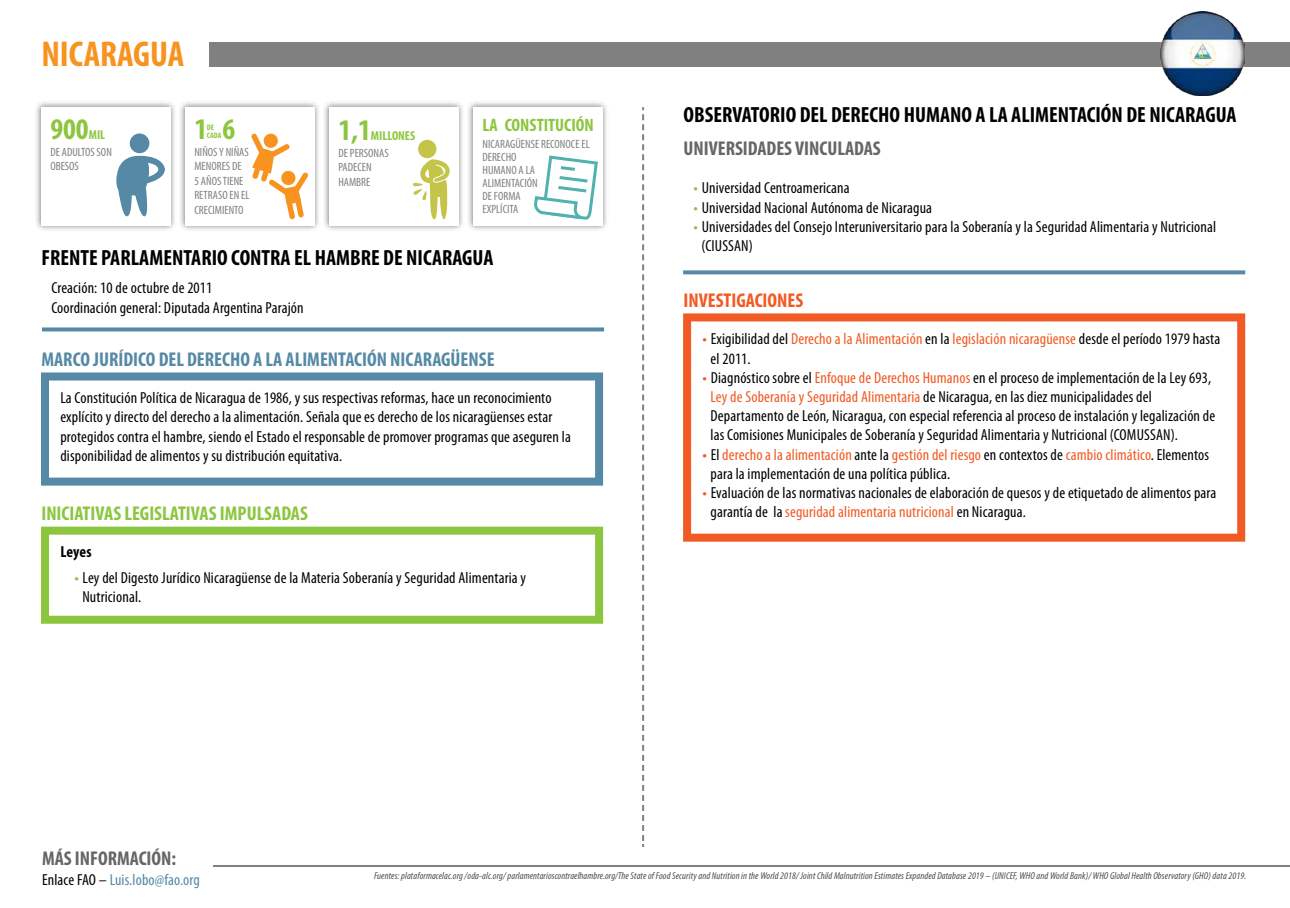
<style>
.page{position:relative;width:1290px;height:908px;background:#fff}
.page>*{position:absolute;margin:0;border:0;box-sizing:border-box;transform-origin:0 0}
.t1{font:700 condensed 36px "Myriad Pro";color:#f7931e}
.t2{font:700 condensed 30px "Myriad Pro";color:#8cc63f}
.t3{font:700 condensed 22px "Myriad Pro";color:#000}
.t4{font:700 condensed 20px "Myriad Pro";color:#5589a5}
.t5{font:700 condensed 20px "Myriad Pro";color:#666}
.t6{font:700 condensed 20px "Myriad Pro";color:#8cc63f}
.t7{font:700 condensed 20px "Myriad Pro";color:#f15a24}
.t8{font:700 condensed 18px "Myriad Pro";color:#8cc63f}
.t9{font:condensed 16px/19.2px "Myriad Pro";letter-spacing:.01em;color:#000}
.t10{font:condensed 16px "Myriad Pro";letter-spacing:.01em;color:#5589a5}
.t11{font:700 condensed 16px "Myriad Pro";letter-spacing:.005em;color:#000}
.t12{font:700 condensed 13px "Myriad Pro";color:#8cc63f}
.t13{font:condensed 12px/14.4px "Myriad Pro";color:#808080}
.t14{font:italic condensed 10px "Myriad Pro";letter-spacing:.01em;color:#4d4d4d}
.t15{font:700 condensed 8px "Myriad Pro";color:#8cc63f}
.s1{font-stretch:normal;color:#8cc63f}
.s2{font-stretch:normal;color:#f15a24}
.s3{color:#f15a24}
.s4{color:#000}
</style>
<div class="page">
<img style="left:36px;top:102px;width:139px;height:128px">
<div style="left:41px;top:107px;width:129px;height:118px;background:#fff"></div>
<div style="left:130px;top:133px;width:19px;height:20px;background:#5589a5;border-radius:50%"></div>
<svg style="left:116px;top:155px;width:49px;height:61px"></svg>
<img style="left:180px;top:102px;width:139px;height:128px">
<div style="left:185px;top:107px;width:129px;height:118px;background:#fff"></div>
<img style="left:324px;top:102px;width:139px;height:128px">
<div style="left:329px;top:107px;width:129px;height:118px;background:#fff"></div>
<img style="left:468px;top:102px;width:139px;height:128px">
<div style="left:473px;top:107px;width:129px;height:118px;background:#fff"></div>
<svg style="left:251px;top:133px;width:57px;height:86px"></svg>
<div style="left:418px;top:140px;width:18px;height:18px;background:#c4c449;border-radius:50%"></div>
<svg style="left:413px;top:159px;width:37px;height:61px"></svg>
<svg style="left:534px;top:155px;width:64px;height:65px"></svg>
<div style="left:209px;top:42px;width:1081px;height:24px;background:#808080"></div>
<svg style="left:41px;top:372px;width:562px;height:113px"></svg>
<svg style="left:42px;top:327px;width:562px;height:4px;background:#6896af"></svg>
<svg style="left:41px;top:526px;width:562px;height:97px"></svg>
<svg style="left:683px;top:313px;width:562px;height:228px"></svg>
<svg style="left:683px;top:270px;width:562px;height:4px;background:#6594ad"></svg>
<hr style="left:213px;top:864px;width:1077px;height:2px;background:#808080">
<svg style="left:642px;top:107px;width:2px;height:739px"></svg>
<img style="left:1160px;top:11px;width:84px;height:85px">
<h1 class="t1" style="left:41px;top:31px;width:144px">NICARAGUA</h1>
<h2 class="t2" style="left:50px;top:110px;width:40px">900</h2>
<p class="t12" style="left:89px;top:126px;width:18px">MIL</p>
<p class="t13" style="left:50px;top:145px;width:63px">DE ADULTOS SON<br>OBESOS</p>
<p class="t15" style="left:207px;top:123px;width:9px">DE</p>
<p class="t8" style="left:482px;top:114px;width:113px">LA CONSTITUCIÓN</p>
<p class="t15" style="left:207px;top:131px;width:16px">CADA</p>
<p class="t13" style="left:482px;top:137px;width:109px;line-height:13px">NICARAGÜENSE RECONOCE EL<br>DERECHO<br>HUMANO A LA<br>ALIMENTACIÓN<br>DE FORMA<br>EXPLÍCITA</p>
<h2 class="t2" style="left:194px;top:110px;width:14px">1</h2>
<h2 class="t2" style="left:222px;top:110px;width:14px">6</h2>
<p class="t13" style="left:194px;top:145px;width:57px">NIÑOS Y NIÑAS<br>MENORES DE<br>5 AÑOS TIENE<br>RETRASO EN EL<br>CRECIMIENTO</p>
<h2 class="t2" style="left:338px;top:111px;width:34px">1,1</h2>
<p class="t12" style="left:371px;top:127px;width:46px">MILLONES</p>
<p class="t13" style="left:338px;top:146px;width:52px">DE PERSONAS<br>PADECEN<br>HAMBRE</p>
<h3 class="t3" style="left:41px;top:244px;width:454px">FRENTE PARLAMENTARIO CONTRA EL HAMBRE DE NICARAGUA</h3>
<p class="t9" style="left:51px;top:278px;width:254px">Creación: 10 de octubre de 2011<br>Coordinación general: Diputada Argentina Parajón</p>
<p class="t4" style="left:41px;top:346px;width:455px">MARCO JURÍDICO DEL DERECHO A LA ALIMENTACIÓN NICARAGÜENSE</p>
<p class="t9" style="left:60px;top:388px;width:512px">La Constitución Política de Nicaragua de 1986, y sus respectivas reformas, hace un reconocimiento explícito y directo del derecho a la alimentación. Señala que es derecho de los nicaragüenses estar protegidos contra el hambre, siendo el Estado el responsable de promover programas que aseguren la disponibilidad de alimentos y su distribución equitativa.</p>
<p class="t6" style="left:41px;top:500px;width:268px">INICIATIVAS LEGISLATIVAS IMPULSADAS</p>
<p class="t11" style="left:60px;top:541px;width:33px">Leyes</p>
<p class="t9" style="left:82px;top:567px;width:445px;text-indent:-8px"><span class="s1">•</span> Ley del Digesto Jurídico Nicaragüense de la Materia Soberanía y Seguridad Alimentaria y<br>Nutricional.</p>
<h3 class="t3" style="left:683px;top:101px;width:555px">OBSERVATORIO DEL DERECHO HUMANO A LA ALIMENTACIÓN DE NICARAGUA</h3>
<p class="t5" style="left:683px;top:136px;width:199px">UNIVERSIDADES VINCULADAS</p>
<p class="t9" style="left:693px;top:178px;width:158px"><span class="s1">•</span> Universidad Centroamericana</p>
<p class="t9" style="left:693px;top:197px;width:240px"><span class="s1">•</span> Universidad Nacional Autónoma de Nicaragua</p>
<p class="t9" style="left:701px;top:217px;width:516px;text-indent:-8px"><span class="s1">•</span> Universidades del Consejo Interuniversitario para la Soberanía y la Seguridad Alimentaria y Nutricional (CIUSSAN)</p>
<p class="t7" style="left:683px;top:287px;width:121px">INVESTIGACIONES</p>
<p class="t9" style="left:710px;top:329px;width:511px;text-indent:-8px"><span class="s2">•</span> Exigibilidad del <span class="s3">Derecho a la Alimentación</span> en la <span class="s3">legislación nicaragüense</span> desde el período 1979 hasta el 2011.</p>
<p class="t9" style="left:710px;top:367px;width:506px;text-indent:-8px"><span class="s2">•</span> Diagnóstico sobre el <span class="s3">Enfoque de Derechos Humanos</span> en el proceso de implementación de la Ley 693, <span class="s3">Ley de Soberanía y Seguridad Alimentaria</span> de Nicaragua, en las diez municipalidades del Departamento de León, Nicaragua, con especial referencia al proceso de instalación y legalización de las Comisiones Municipales de Soberanía y Seguridad Alimentaria y Nutricional (COMUSSAN).</p>
<p class="t9" style="left:710px;top:444px;width:500px;text-indent:-8px"><span class="s2">•</span> El <span class="s3">derecho a la alimentación</span> ante la <span class="s3">gestión del riesgo</span> en contextos de <span class="s3">cambio climático</span>. Elementos para la implementación de una política pública.</p>
<p class="t9" style="left:710px;top:483px;width:507px;text-indent:-8px"><span class="s2">•</span> Evaluación de las normativas nacionales de elaboración de quesos y de etiquetado de alimentos para garantía de la <span class="s3">seguridad alimentaria nutricional</span> en Nicaragua.</p>
<p class="t5" style="left:42px;top:845px;width:136px">MÁS INFORMACIÓN:</p>
<p class="t10" style="left:42px;top:869px;width:159px"><span class="s4">Enlace FAO –</span> Luis.lobo@fao.org</p>
<p class="t14" style="left:374px;top:869px;width:874px">Fuentes: plataformacelac.org /oda-alc.org/ parlamentarioscontraelhambre.org/The State of Food Security and Nutrition in the World 2018/ Joint Child Malnutrition Estimates Expanded Database 2019 – (UNICEF, WHO and World Bank)/ WHO Global Health Observatory (GHO) data 2019.</p>
</div>
